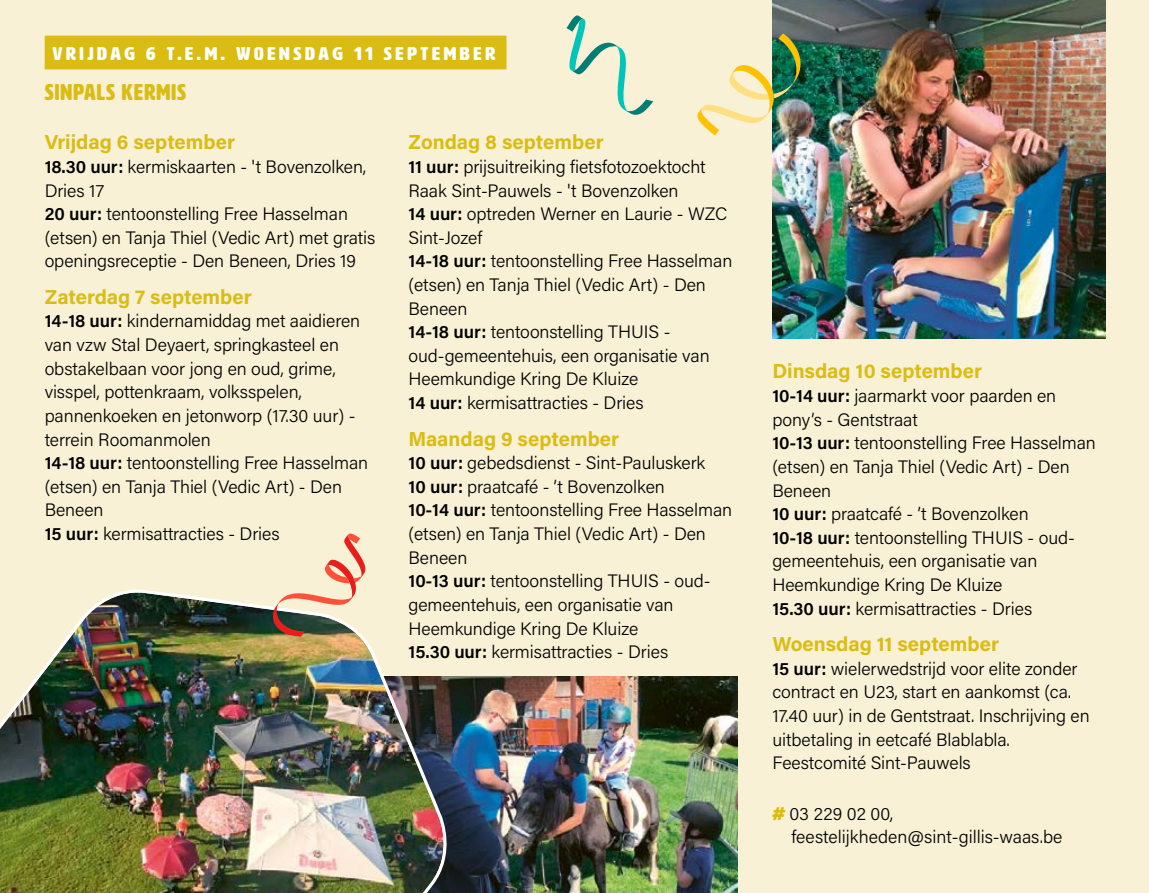
<style>
.page{position:relative;width:1149px;height:893px;background:#fff}
.page>*{position:absolute;margin:0;border:0;box-sizing:border-box;transform-origin:0 0}
.t1{font:22.5px "HWT Artz";letter-spacing:.05em;color:#dbbc13}
.t2{font:700 20.25px "Acumin Pro";color:#dbbc13}
.t3{font:18.22px "HWT Artz";letter-spacing:.18em;color:#fff;scale:1.11 1}
.t4{font:300 18px/23.6px "Acumin Pro";letter-spacing:-.005em;color:#000}
.s1{font-weight:600}
.s2{font-family:"HWT Artz";font-weight:400;color:#dbbc13}
</style>
<div class="page">
<div style="left:0;top:0;width:1148px;height:893px;background:#f8f1d5"></div>
<div style="left:45px;top:36px;width:461px;height:33px;background:#dbbc13"></div>
<svg style="left:566px;top:15px;width:87px;height:100px"></svg>
<img style="left:772px;top:0;width:333px;height:338px">
<img style="left:697px;top:33px;width:103px;height:103px">
<img style="left:459px;top:676px;width:278px;height:217px">
<img style="left:0;top:589px;width:459px;height:304px">
<svg style="left:272px;top:533px;width:93px;height:103px"></svg>
<p class="t3" style="left:52px;top:44px;width:400px">VRIJDAG 6 T.E.M. WOENSDAG 11 SEPTEMBER</p>
<p class="t1" style="left:45px;top:80px;width:143px">SINPALS KERMIS</p>
<p class="t2" style="left:45px;top:128px;width:192px">Vrijdag 6 september</p>
<p class="t4" style="left:45px;top:154px;width:332px"><span class="s1">18.30 uur:</span> kermiskaarten - 't Bovenzolken, Dries 17<br><span class="s1">20 uur:</span> tentoonstelling Free Hasselman (etsen) en Tanja Thiel (Vedic Art) met gratis openingsreceptie - Den Beneen, Dries 19</p>
<p class="t2" style="left:45px;top:282px;width:209px">Zaterdag 7 september</p>
<p class="t4" style="left:45px;top:309px;width:325px"><span class="s1">14-18 uur:</span> kindernamiddag met aaidieren van vzw Stal Deyaert, springkasteel en obstakelbaan voor jong en oud, grime, visspel, pottenkraam, volksspelen, pannenkoeken en jetonworp (17.30 uur) - terrein Roomanmolen<br><span class="s1">14-18 uur:</span> tentoonstelling Free Hasselman (etsen) en Tanja Thiel (Vedic Art) - Den Beneen<br><span class="s1">15 uur:</span> kermisattracties - Dries</p>
<p class="t2" style="left:408px;top:128px;width:197px">Zondag 8 september</p>
<p class="t4" style="left:408px;top:154px;width:325px"><span class="s1">11 uur:</span> prijsuitreiking fietsfotozoektocht<br>Raak Sint-Pauwels - 't Bovenzolken<br><span class="s1">14 uur:</span> optreden Werner en Laurie - WZC<br>Sint-Jozef<br><span class="s1">14-18 uur:</span> tentoonstelling Free Hasselman (etsen) en Tanja Thiel (Vedic Art) - Den<br>Beneen<br><span class="s1">14-18 uur:</span> tentoonstelling THUIS - oud-gemeentehuis, een organisatie van<br>Heemkundige Kring De Kluize<br><span class="s1">14 uur:</span> kermisattracties - Dries</p>
<p class="t2" style="left:408px;top:424px;width:212px">Maandag 9 september</p>
<p class="t4" style="left:408px;top:450px;width:325px"><span class="s1">10 uur:</span> gebedsdienst - Sint-Pauluskerk<br><span class="s1">10 uur:</span> praatcafé - ’t Bovenzolken<br><span class="s1">10-14 uur:</span> tentoonstelling Free Hasselman (etsen) en Tanja Thiel (Vedic Art) - Den Beneen<br><span class="s1">10-13 uur:</span> tentoonstelling THUIS - oud&shy;gemeentehuis, een organisatie van Heemkundige Kring De Kluize<br><span class="s1">15.30 uur:</span> kermisattracties - Dries</p>
<p class="t2" style="left:772px;top:357px;width:211px">Dinsdag 10 september</p>
<p class="t4" style="left:772px;top:383px;width:325px"><span class="s1">10-14 uur:</span> jaarmarkt voor paarden en pony’s - Gentstraat<br><span class="s1">10-13 uur:</span> tentoonstelling Free Hasselman (etsen) en Tanja Thiel (Vedic Art) - Den<br>Beneen<br><span class="s1">10 uur:</span> praatcafé - ’t Bovenzolken<br><span class="s1">10-18 uur:</span> tentoonstelling THUIS - oud&shy;gemeentehuis, een organisatie van<br>Heemkundige Kring De Kluize<br><span class="s1">15.30 uur:</span> kermisattracties - Dries</p>
<p class="t2" style="left:772px;top:630px;width:228px">Woensdag 11 september</p>
<p class="t4" style="left:772px;top:656px;width:319px"><span class="s1">15 uur:</span> wielerwedstrijd voor elite zonder contract en U23, start en aankomst (ca.<br>17.40 uur) in de Gentstraat. Inschrijving en uitbetaling in eetcafé Blablabla.<br>Feestcomité Sint-Pauwels</p>
<p class="t4" style="left:791px;top:801px;width:272px;text-indent:-19px"><span class="s2">#</span> 03 229 02 00, feestelijkheden@sint-gillis-waas.be</p>
</div>
